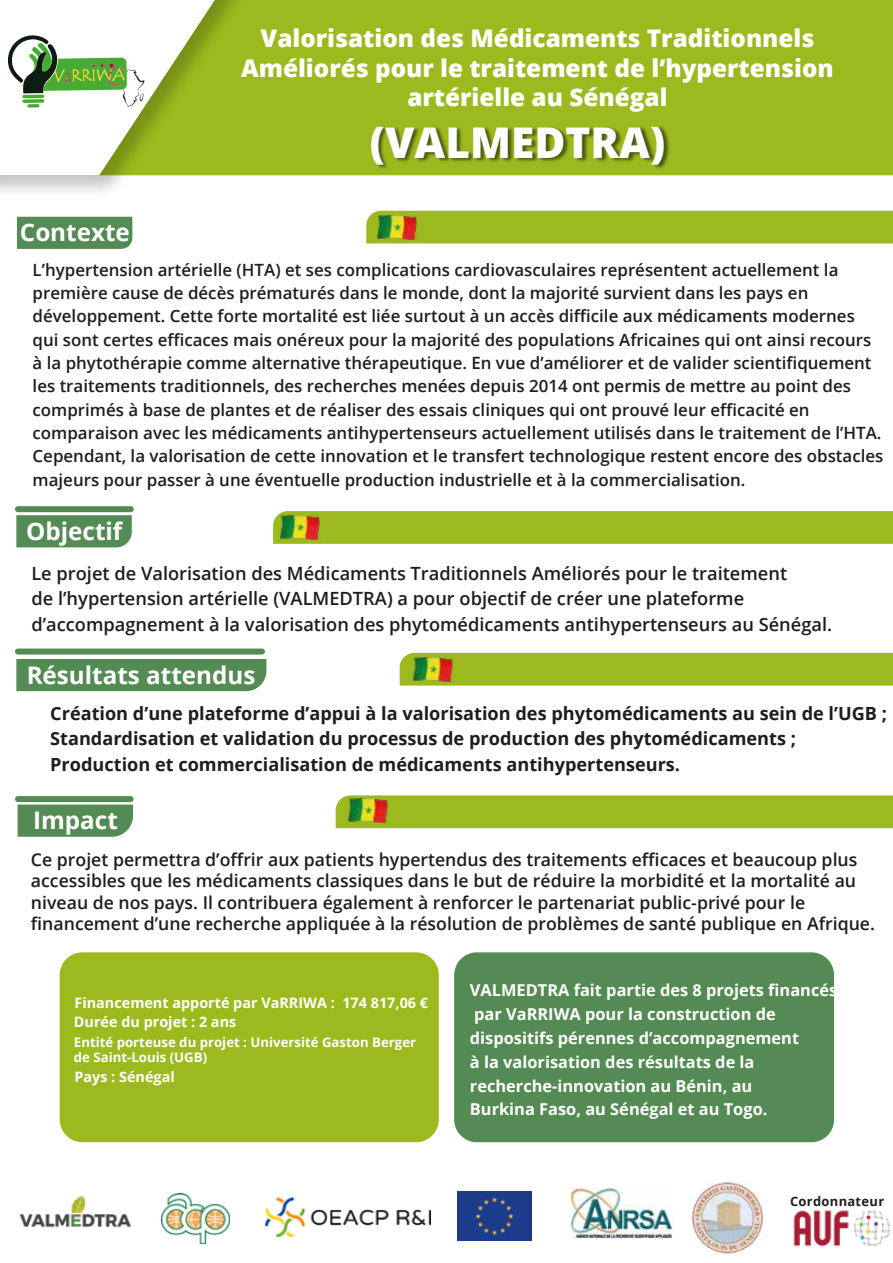
<style>
.page{position:relative;width:893px;height:1263px;background:#fff}
.page>*{position:absolute;margin:0;border:0;box-sizing:border-box;transform-origin:0 0}
.t1{font:800 42.45px "Open Sans";color:#fff}
.t2{font:800 24.3px/29.2px "Open Sans";color:#fff;text-align:center}
.t3{font:700 24.15px "Open Sans";color:#fff}
.t4{font:600 18.3px/25.2px "Open Sans";color:#1d1d1b}
.t5{font:700 18.15px/25.5px "Open Sans";color:#1d1d1b}
.t6{font:600 17.7px/21.1px "Open Sans";color:#1d1d1b}
.t7{font:600 16.95px/23.4px "Open Sans";color:#1d1d1b}
.t8{font:700 16.35px/24px "Open Sans";color:#fff}
.t9{font:700 14.4px/19.2px "Open Sans";color:#fff}
.t10{font:700 13.2px/15.9px "Open Sans";color:#fff}
.t11{font:700 12.9px "Open Sans";letter-spacing:.025em;color:#1d1d1b}
</style>
<div class="page">
<div style="left:60px;top:952px;width:379px;height:190px;background:#9cba1e;border-radius:23px"></div>
<div style="left:454px;top:952px;width:380px;height:190px;background:#548a53;border-radius:23px"></div>
<svg style="left:18px;top:804px;width:115px;height:33px"></svg>
<div style="left:18px;top:796px;width:113px;height:6px;background:#548a53"></div>
<div style="left:336px;top:795px;width:557px;height:33px;background:#9cba1e"></div>
<img style="left:348px;top:798px;width:41px;height:26px">
<div style="left:16px;top:659px;width:250px;height:32px;background:#548a53"></div>
<div style="left:18px;top:648px;width:244px;height:6px;background:#548a53"></div>
<div style="left:400px;top:653px;width:493px;height:33px;background:#9cba1e"></div>
<img style="left:413px;top:656px;width:41px;height:26px">
<div style="left:16px;top:515px;width:116px;height:32px;background:#548a53"></div>
<div style="left:18px;top:506px;width:113px;height:6px;background:#548a53"></div>
<div style="left:273px;top:511px;width:620px;height:33px;background:#9cba1e"></div>
<img style="left:280px;top:514px;width:41px;height:26px">
<div style="left:17px;top:217px;width:115px;height:32px;background:#548a53"></div>
<div style="left:262px;top:0;width:631px;height:175px;background:#9cba1e"></div>
<img style="left:368px;top:118px;width:305px;height:58px">
<img style="left:0;top:0;width:262px;height:192px">
<svg style="left:0;top:0;width:233px;height:175px"></svg>
<div style="left:366px;top:211px;width:527px;height:32px;background:#9cba1e"></div>
<img style="left:377px;top:214px;width:41px;height:26px">
<img style="left:793px;top:1210px;width:98px;height:37px">
<img style="left:266px;top:1197px;width:164px;height:40px">
<img style="left:458px;top:1191px;width:73px;height:49px">
<img style="left:161px;top:1194px;width:68px;height:49px">
<img style="left:672px;top:1182px;width:92px;height:72px">
<img style="left:570px;top:1187px;width:102px;height:51px">
<img style="left:19px;top:1195px;width:112px;height:33px">
<h2 class="t2" style="left:241px;top:23px;width:594px">Valorisation des Médicaments Traditionnels<br>Améliorés pour le traitement de l’hypertension artérielle au Sénégal</h2>
<h1 class="t1" style="left:370px;top:110px;width:297px">(VALMEDTRA)</h1>
<h3 class="t3" style="left:20px;top:215px;width:111px">Contexte</h3>
<p class="t7" style="left:33px;top:257px;width:852px">L’hypertension artérielle (HTA) et ses complications cardiovasculaires représentent actuellement la première cause de décès prématurés dans le monde, dont la majorité survient dans les pays en développement. Cette forte mortalité est liée surtout à un accès difficile aux médicaments modernes qui sont certes efficaces mais onéreux pour la majorité des populations Africaines qui ont ainsi recours à la phytothérapie comme alternative thérapeutique. En vue d’améliorer et de valider scientifiquement les traitements traditionnels, des recherches menées depuis 2014 ont permis de mettre au point des comprimés à base de plantes et de réaliser des essais cliniques qui ont prouvé leur efficacité en comparaison avec les médicaments antihypertenseurs actuellement utilisés dans le traitement de l’HTA.<br>Cependant, la valorisation de cette innovation et le transfert technologique restent encore des obstacles majeurs pour passer à une éventuelle production industrielle et à la commercialisation.</p>
<h3 class="t3" style="left:26px;top:514px;width:97px">Objectif</h3>
<p class="t4" style="left:31px;top:561px;width:802px">Le projet de Valorisation des Médicaments Traditionnels Améliorés pour le traitement<br>de l’hypertension artérielle (VALMEDTRA) a pour objectif de créer une plateforme d’accompagnement à la valorisation des phytomédicaments antihypertenseurs au Sénégal.</p>
<h3 class="t3" style="left:27px;top:658px;width:230px">Résultats attendus</h3>
<p class="t5" style="left:50px;top:700px;width:838px">Création d’une plateforme d’appui à la valorisation des phytomédicaments au sein de l’UGB ;<br>Standardisation et validation du processus de production des phytomédicaments ;<br>Production et commercialisation de médicaments antihypertenseurs.</p>
<h3 class="t3" style="left:33px;top:803px;width:86px">Impact</h3>
<p class="t6" style="left:31px;top:849px;width:846px">Ce projet permettra d’offrir aux patients hypertendus des traitements efficaces et beaucoup plus accessibles que les médicaments classiques dans le but de réduire la morbidité et la mortalité au niveau de nos pays. Il contribuera également à renforcer le partenariat public-privé pour le financement d’une recherche appliquée à la résolution de problèmes de santé publique en Afrique.</p>
<p class="t9" style="left:74px;top:993px;width:356px">Financement apporté par VaRRIWA : 174 817,06 €<br>Durée du projet : 2 ans</p>
<p class="t10" style="left:74px;top:1033px;width:344px">Entité porteuse du projet : Université Gaston Berger de Saint-Louis (UGB)</p>
<p class="t9" style="left:74px;top:1066px;width:102px">Pays : Sénégal</p>
<p class="t8" style="left:470px;top:977px;width:369px">VALMEDTRA fait partie des 8 projets financés par VaRRIWA pour la construction de dispositifs pérennes d’accompagnement<br>à la valorisation des résultats de la recherche-innovation au Bénin, au<br>Burkina Faso, au Sénégal et au Togo.</p>
<p class="t11" style="left:790px;top:1192px;width:96px">Cordonnateur</p>
</div>
